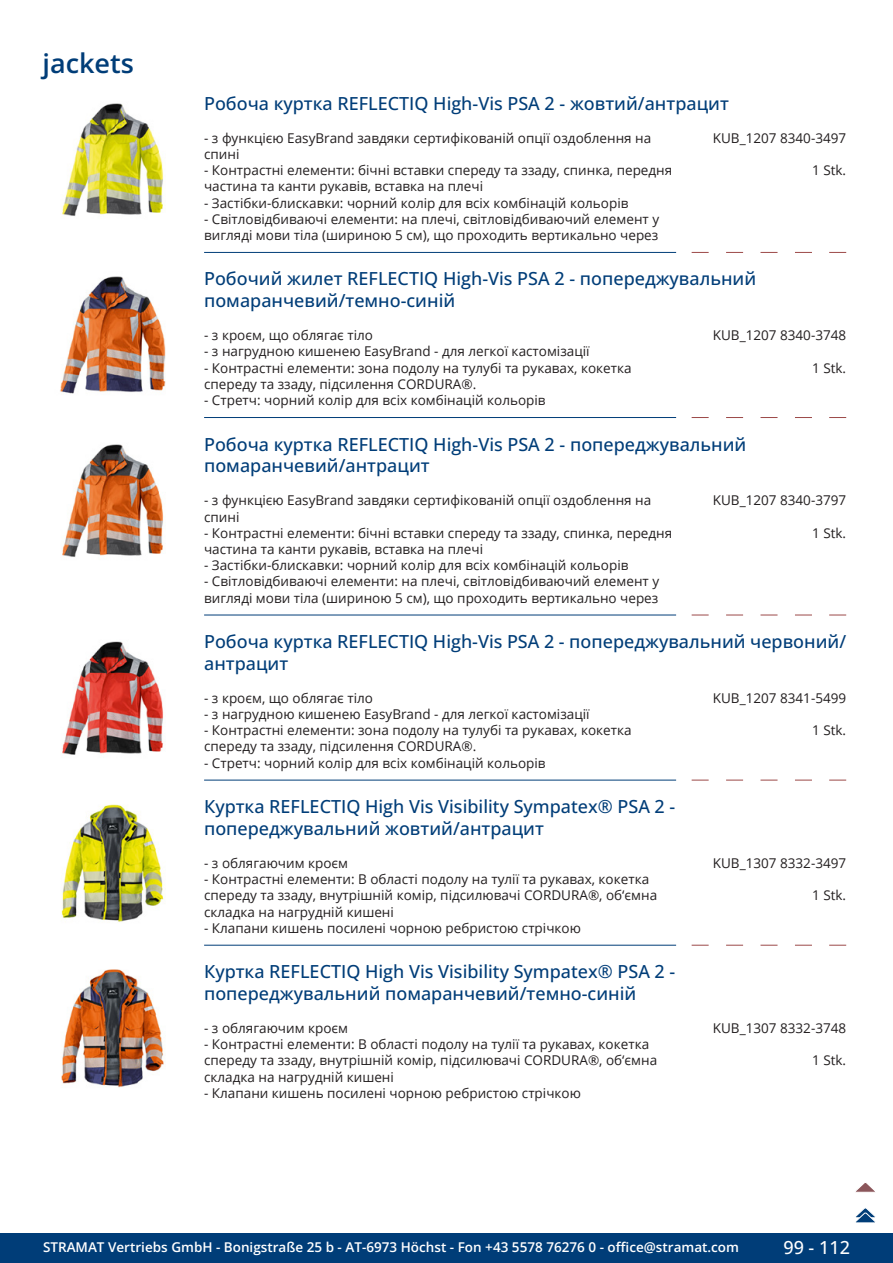
<style>
.page{position:relative;width:893px;height:1263px;background:#fff}
.page>*{position:absolute;margin:0;border:0;box-sizing:border-box;transform-origin:0 0}
.GruppeName{font:600 27px "Open Sans";color:#003d78}
.ArtikelName{font:500 18px/21.6px "Open Sans";color:#003d78}
.t1{font:500 18px "Open Sans";color:#fff}
.Beschreibung{font:13.5px/16.2px "Open Sans";color:#231f20}
.ArtikelNummer{font:13.5px "Open Sans";color:#231f20}
.t2{font:600 13.5px "Open Sans";color:#fff}
</style>
<div class="page">
<div style="left:0;top:1233px;width:893px;height:30px;background:#003d78"></div>
<img style="left:62px;top:103px;width:101px;height:113px">
<img style="left:60px;top:276px;width:106px;height:118px">
<svg style="left:692px;top:252px;width:17px;height:1px"></svg>
<svg style="left:726px;top:252px;width:17px;height:1px"></svg>
<svg style="left:760px;top:252px;width:17px;height:1px"></svg>
<svg style="left:795px;top:252px;width:17px;height:1px"></svg>
<svg style="left:829px;top:252px;width:17px;height:1px"></svg>
<hr style="left:204px;top:252px;width:472px;height:1px;background:#003d78">
<img style="left:62px;top:444px;width:102px;height:113px">
<svg style="left:692px;top:417px;width:17px;height:1px"></svg>
<svg style="left:726px;top:417px;width:17px;height:1px"></svg>
<svg style="left:760px;top:417px;width:17px;height:1px"></svg>
<svg style="left:795px;top:417px;width:17px;height:1px"></svg>
<svg style="left:829px;top:417px;width:17px;height:1px"></svg>
<hr style="left:204px;top:417px;width:472px;height:1px;background:#003d78">
<img style="left:62px;top:641px;width:102px;height:114px">
<svg style="left:692px;top:615px;width:17px;height:1px"></svg>
<svg style="left:726px;top:615px;width:17px;height:1px"></svg>
<svg style="left:760px;top:615px;width:17px;height:1px"></svg>
<svg style="left:795px;top:615px;width:17px;height:1px"></svg>
<svg style="left:829px;top:615px;width:17px;height:1px"></svg>
<hr style="left:204px;top:615px;width:472px;height:1px;background:#003d78">
<img style="left:61px;top:804px;width:103px;height:118px">
<svg style="left:692px;top:780px;width:17px;height:1px"></svg>
<svg style="left:726px;top:780px;width:17px;height:1px"></svg>
<svg style="left:760px;top:780px;width:17px;height:1px"></svg>
<svg style="left:795px;top:780px;width:17px;height:1px"></svg>
<svg style="left:829px;top:780px;width:17px;height:1px"></svg>
<hr style="left:204px;top:780px;width:472px;height:1px;background:#003d78">
<img style="left:61px;top:969px;width:103px;height:119px">
<svg style="left:692px;top:945px;width:17px;height:1px"></svg>
<svg style="left:726px;top:945px;width:17px;height:1px"></svg>
<svg style="left:760px;top:945px;width:17px;height:1px"></svg>
<svg style="left:795px;top:945px;width:17px;height:1px"></svg>
<svg style="left:829px;top:945px;width:17px;height:1px"></svg>
<hr style="left:204px;top:945px;width:472px;height:1px;background:#003d78">
<svg style="left:856px;top:1183px;width:19px;height:9px"></svg>
<svg style="left:855px;top:1208px;width:21px;height:15px"></svg>
<p class="GruppeName" style="left:43px;top:44px;width:93px">jackets</p>
<p class="ArtikelName" style="left:204px;top:92px;width:526px">Робоча куртка REFLECTIQ High-Vis PSA 2 - жовтий/антрацит</p>
<p class="Beschreibung" style="left:204px;top:129px;width:449px">- з функцією EasyBrand завдяки сертифікованій опції оздоблення на спині</p>
<p class="Beschreibung" style="left:204px;top:162px;width:470px">- Контрастні елементи: бічні вставки спереду та ззаду, спинка, передня частина та канти рукавів, вставка на плечі</p>
<p class="Beschreibung" style="left:204px;top:194px;width:426px">- Застібки-блискавки: чорний колір для всіх комбінацій кольорів</p>
<p class="Beschreibung" style="left:204px;top:210px;width:457px">- Світловідбиваючі елементи: на плечі, світловідбиваючий елемент у вигляді мови тіла (шириною 5 см), що проходить вертикально через</p>
<p class="ArtikelNummer" style="left:713px;top:128px;width:135px">KUB_1207 8340-3497</p>
<p class="ArtikelNummer" style="left:812px;top:161px;width:36px">1 Stk.</p>
<p class="ArtikelName" style="left:204px;top:268px;width:554px">Робочий жилет REFLECTIQ High-Vis PSA 2 - попереджувальний помаранчевий/темно-синій</p>
<p class="Beschreibung" style="left:204px;top:327px;width:170px">- з кроєм, що облягає тіло</p>
<p class="Beschreibung" style="left:204px;top:343px;width:387px">- з нагрудною кишенею EasyBrand - для легкої кастомізації</p>
<p class="Beschreibung" style="left:204px;top:359px;width:429px">- Контрастні елементи: зона подолу на тулубі та рукавах, кокетка спереду та ззаду, підсилення CORDURA®.</p>
<p class="Beschreibung" style="left:204px;top:392px;width:343px">- Стретч: чорний колір для всіх комбінацій кольорів</p>
<p class="ArtikelNummer" style="left:713px;top:326px;width:135px">KUB_1207 8340-3748</p>
<p class="ArtikelNummer" style="left:812px;top:358px;width:36px">1 Stk.</p>
<p class="ArtikelName" style="left:204px;top:433px;width:544px">Робоча куртка REFLECTIQ High-Vis PSA 2 - попереджувальний помаранчевий/антрацит</p>
<p class="Beschreibung" style="left:204px;top:492px;width:449px">- з функцією EasyBrand завдяки сертифікованій опції оздоблення на спині</p>
<p class="Beschreibung" style="left:204px;top:524px;width:470px">- Контрастні елементи: бічні вставки спереду та ззаду, спинка, передня частина та канти рукавів, вставка на плечі</p>
<p class="Beschreibung" style="left:204px;top:557px;width:426px">- Застібки-блискавки: чорний колір для всіх комбінацій кольорів</p>
<p class="Beschreibung" style="left:204px;top:573px;width:457px">- Світловідбиваючі елементи: на плечі, світловідбиваючий елемент у вигляді мови тіла (шириною 5 см), що проходить вертикально через</p>
<p class="ArtikelNummer" style="left:713px;top:491px;width:135px">KUB_1207 8340-3797</p>
<p class="ArtikelNummer" style="left:812px;top:523px;width:36px">1 Stk.</p>
<p class="ArtikelName" style="left:204px;top:630px;width:644px">Робоча куртка REFLECTIQ High-Vis PSA 2 - попереджувальний червоний/ антрацит</p>
<p class="Beschreibung" style="left:204px;top:689px;width:170px">- з кроєм, що облягає тіло</p>
<p class="Beschreibung" style="left:204px;top:706px;width:387px">- з нагрудною кишенею EasyBrand - для легкої кастомізації</p>
<p class="Beschreibung" style="left:204px;top:722px;width:429px">- Контрастні елементи: зона подолу на тулубі та рукавах, кокетка спереду та ззаду, підсилення CORDURA®.</p>
<p class="Beschreibung" style="left:204px;top:754px;width:343px">- Стретч: чорний колір для всіх комбінацій кольорів</p>
<p class="ArtikelNummer" style="left:713px;top:688px;width:135px">KUB_1207 8341-5499</p>
<p class="ArtikelNummer" style="left:812px;top:721px;width:36px">1 Stk.</p>
<p class="ArtikelName" style="left:204px;top:795px;width:471px">Куртка REFLECTIQ High Vis Visibility Sympatex® PSA 2 - попереджувальний жовтий/антрацит</p>
<p class="Beschreibung" style="left:204px;top:854px;width:145px">- з облягаючим кроєм</p>
<p class="Beschreibung" style="left:204px;top:871px;width:455px">- Контрастні елементи: В області подолу на тулії та рукавах, кокетка спереду та ззаду, внутрішній комір, підсилювачі CORDURA®, об‘ємна складка на нагрудній кишені</p>
<p class="Beschreibung" style="left:204px;top:919px;width:378px">- Клапани кишень посилені чорною ребристою стрічкою</p>
<p class="ArtikelName" style="left:204px;top:960px;width:471px">Куртка REFLECTIQ High Vis Visibility Sympatex® PSA 2 - попереджувальний помаранчевий/темно-синій</p>
<p class="Beschreibung" style="left:204px;top:1020px;width:145px">- з облягаючим кроєм</p>
<p class="Beschreibung" style="left:204px;top:1036px;width:455px">- Контрастні елементи: В області подолу на тулії та рукавах, кокетка спереду та ззаду, внутрішній комір, підсилювачі CORDURA®, об‘ємна складка на нагрудній кишені</p>
<p class="Beschreibung" style="left:204px;top:1084px;width:378px">- Клапани кишень посилені чорною ребристою стрічкою</p>
<p class="ArtikelNummer" style="left:713px;top:854px;width:135px">KUB_1307 8332-3497</p>
<p class="ArtikelNummer" style="left:812px;top:886px;width:36px">1 Stk.</p>
<p class="ArtikelNummer" style="left:713px;top:1019px;width:135px">KUB_1307 8332-3748</p>
<p class="ArtikelNummer" style="left:812px;top:1051px;width:36px">1 Stk.</p>
<p class="t2" style="left:43px;top:1238px;width:698px">STRAMAT Vertriebs GmbH - Bonigstraße 25 b - AT-6973 Höchst - Fon +43 5578 76276 0 - office@stramat.com</p>
<h2 class="t1" style="left:783px;top:1234px;width:68px">99 - 112</h2>
</div>
